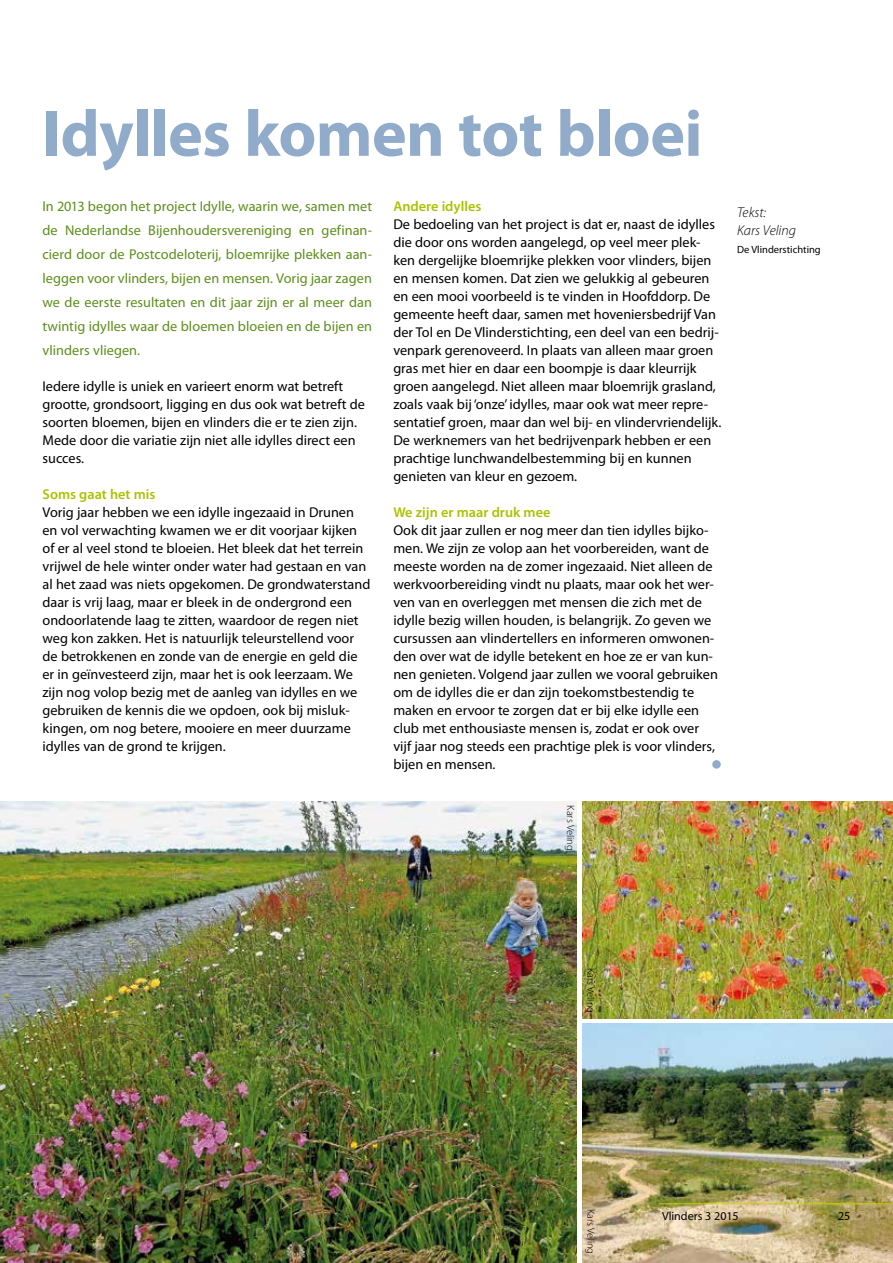
<style>
.page{position:relative;width:893px;height:1263px;background:#fff}
.page>*{position:absolute;margin:0;border:0;box-sizing:border-box;transform-origin:0 0}
.t1{font:700 66px "Myriad Pro";letter-spacing:-.01em;color:#91abca}
.t2{font:14.25px/18px "Myriad Pro";color:#000}
.t3{font:14.25px/24px "Myriad Pro";letter-spacing:.005em;color:#5d8e1c;text-align:justify}
.t4{font:600 14.25px "Myriad Pro";color:#abc100}
.t5{font:italic 300 14.25px/18px "Myriad Pro";color:#000}
.t6{font:12px "Myriad Pro";color:#000}
.t7{font:300 10.5px "Myriad Pro";color:#000}
.t8{font:10.5px "Myriad Pro";color:#000}
</style>
<div class="page">
<img style="left:583px;top:801px;width:310px;height:217px">
<img style="left:0;top:801px;width:576px;height:462px">
<img style="left:583px;top:1024px;width:310px;height:239px">
<hr style="left:659px;top:1203px;width:234px;height:1px;background:#c9d200">
<div style="left:712px;top:760px;width:9px;height:9px;background:#91abca;border-radius:50%"></div>
<h1 class="t1" style="left:43px;top:91px;width:661px">Idylles komen tot bloei</h1>
<p class="t3" style="left:43px;top:194px;width:331px">In 2013 begon het project Idylle, waarin we, samen met de Nederlandse Bijenhoudersvereniging en gefinan&shy;cierd door de Postcodeloterij, bloemrijke plekken aan&shy;leggen voor vlinders, bijen en mensen. Vorig jaar zagen we de eerste resultaten en dit jaar zijn er al meer dan twintig idylles waar de bloemen bloeien en de bijen en vlinders vliegen.</p>
<p class="t2" style="left:43px;top:377px;width:324px">Iedere idylle is uniek en varieert enorm wat betreft grootte, grondsoort, ligging en dus ook wat betreft de soorten bloemen, bijen en vlinders die er te zien zijn.<br>Mede door die variatie zijn niet alle idylles direct een succes.</p>
<p class="t4" style="left:43px;top:485px;width:115px">Soms gaat het mis</p>
<p class="t2" style="left:43px;top:503px;width:329px">Vorig jaar hebben we een idylle ingezaaid in Drunen en vol verwachting kwamen we er dit voorjaar kijken of er al veel stond te bloeien. Het bleek dat het terrein vrijwel de hele winter onder water had gestaan en van al het zaad was niets opgekomen. De grondwaterstand daar is vrij laag, maar er bleek in de ondergrond een ondoorlatende laag te zitten, waardoor de regen niet weg kon zakken. Het is natuurlijk teleurstellend voor de betrokkenen en zonde van de energie en geld die er in geïnvesteerd zijn, maar het is ook leerzaam. We zijn nog volop bezig met de aanleg van idylles en we gebruiken de kennis die we opdoen, ook bij misluk&shy;kingen, om nog betere, mooiere en meer duurzame idylles van de grond te krijgen.</p>
<p class="t4" style="left:393px;top:197px;width:89px">Andere idylles</p>
<p class="t2" style="left:393px;top:215px;width:330px">De bedoeling van het project is dat er, naast de idylles die door ons worden aangelegd, op veel meer plek&shy;ken dergelijke bloemrijke plekken voor vlinders, bijen en mensen komen. Dat zien we gelukkig al gebeuren en een mooi voorbeeld is te vinden in Hoofddorp. De gemeente heeft daar, samen met hoveniersbedrijf Van der Tol en De Vlinderstichting, een deel van een bedrij&shy;venpark gerenoveerd. In plaats van alleen maar groen gras met hier en daar een boompje is daar kleurrijk groen aangelegd. Niet alleen maar bloemrijk grasland, zoals vaak bij ‘onze’ idylles, maar ook wat meer repre&shy;sentatief groen, maar dan wel bij- en vlindervriendelijk.<br>De werknemers van het bedrijvenpark hebben er een prachtige lunchwandelbestemming bij en kunnen genieten van kleur en gezoem.</p>
<p class="t4" style="left:393px;top:503px;width:159px">We zijn er maar druk mee</p>
<p class="t2" style="left:393px;top:521px;width:326px">Ook dit jaar zullen er nog meer dan tien idylles bijko&shy;men. We zijn ze volop aan het voorbereiden, want de meeste worden na de zomer ingezaaid. Niet alleen de werkvoorbereiding vindt nu plaats, maar ook het wer&shy;ven van en overleggen met mensen die zich met de idylle bezig willen houden, is belangrijk. Zo geven we cursussen aan vlindertellers en informeren omwonen&shy;den over wat de idylle betekent en hoe ze er van kun&shy;nen genieten. Volgend jaar zullen we vooral gebruiken om de idylles die er dan zijn toekomstbestendig te maken en ervoor te zorgen dat er bij elke idylle een club met enthousiaste mensen is, zodat er ook over vijf jaar nog steeds een prachtige plek is voor vlinders, bijen en mensen.</p>
<p class="t7" style="left:576px;top:805px;width:47px;rotate:90deg">Kars Veling</p>
<p class="t5" style="left:737px;top:204px;width:61px">Tekst:<br>Kars Veling</p>
<p class="t8" style="left:737px;top:243px;width:85px">De Vlinderstichting</p>
<p class="t7" style="left:597px;top:967px;width:47px;rotate:90deg">Kars Veling</p>
<p class="t7" style="left:597px;top:1209px;width:47px;rotate:90deg">Kars Veling</p>
<p class="t6" style="left:662px;top:1209px;width:78px">Vlinders 3 2015</p>
<p class="t6" style="left:838px;top:1209px;width:14px">25</p>
</div>
